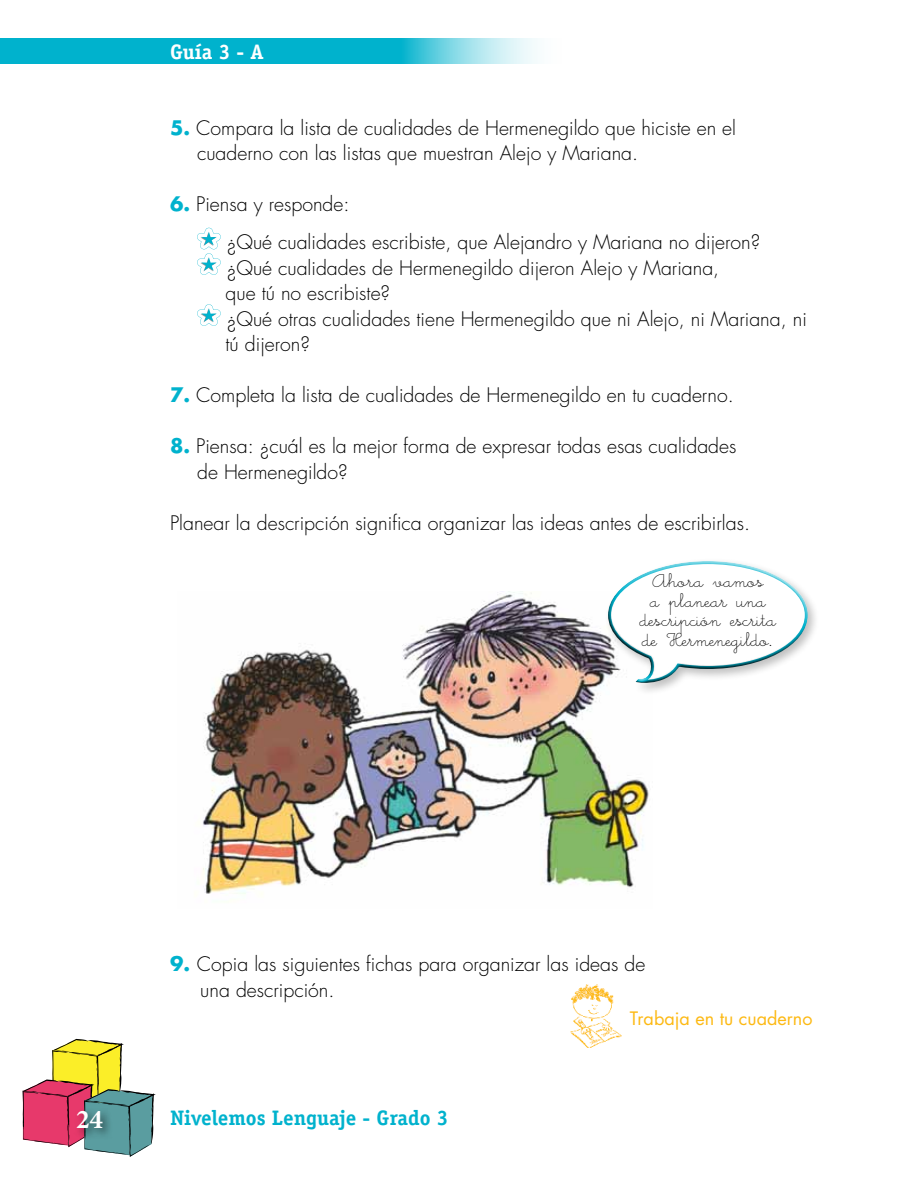
<style>
.page{position:relative;width:918px;height:1188px;background:#fff}
.page>*{position:absolute;margin:0;border:0;box-sizing:border-box;transform-origin:0 0}
.t1{font:700 27px "Minion Pro";color:#fff}
.t2{font:700 21px "Officina Serif Std";color:#00b2cd}
.t3{font:700 21px "Officina Serif Std";color:#fff}
.t4{font:300 19.5px/25.5px "Futura";color:#000}
.t5{font:19.5px/19.5px "Little Days";color:#000;text-align:center}
.t6{font:18px "Futura";color:#fdb913}
.s1{font-weight:700;color:#00b2cd}
</style>
<div class="page">
<svg style="left:0;top:38px;width:537px;height:26px;background:#25bdd4"></svg>
<svg style="left:197px;top:228px;width:24px;height:47px"></svg>
<svg style="left:197px;top:304px;width:24px;height:22px"></svg>
<img style="left:570px;top:984px;width:51px;height:64px">
<img style="left:203px;top:592px;width:446px;height:302px">
<div style="left:605px;top:557px;width:215px;height:138px;background:#000;opacity:.25"></div>
<div style="left:609px;top:558px;width:201px;height:122px;background:#fff"></div>
<div style="left:607px;top:591px;width:201px;height:93px;background:#000;opacity:.75"></div>
<svg style="left:23px;top:1039px;width:133px;height:118px"></svg>
<div style="left:74px;top:1107px;width:40px;height:33px;background:#000;opacity:.55"></div>
<p class="t3" style="left:170px;top:38px;width:95px">Guía 3 - A</p>
<p class="t4" style="left:197px;top:115px;width:541px;text-indent:-27px"><span class="s1">5.</span> Compara la lista de cualidades de Hermenegildo que hiciste en el cuaderno con las listas que muestran Alejo y Mariana.</p>
<p class="t4" style="left:227px;top:185px;width:535px;line-height:38.2px;text-indent:-57px"><span class="s1">6.</span> Piensa y responde:<br>¿Qué cualidades escribiste, que Alejandro y Mariana no dijeron?</p>
<p class="t4" style="left:226px;top:256px;width:583px">¿Qué cualidades de Hermenegildo dijeron Alejo y Mariana,<br>que tú no escribiste?<br>¿Qué otras cualidades tiene Hermenegildo que ni Alejo, ni Mariana, ni tú dijeron?</p>
<p class="t4" style="left:170px;top:383px;width:565px"><span class="s1">7.</span> Completa la lista de cualidades de Hermenegildo en tu cuaderno.</p>
<p class="t4" style="left:197px;top:434px;width:541px;text-indent:-27px"><span class="s1">8.</span> Piensa: ¿cuál es la mejor forma de expresar todas esas cualidades de Hermenegildo?</p>
<p class="t4" style="left:170px;top:511px;width:581px">Planear la descripción significa organizar las ideas antes de escribirlas.</p>
<p class="t5" style="left:640px;top:574px;width:138px">Ahora vamos<br>a planear una descripción escrita de Hermenegildo.</p>
<p class="t4" style="left:200px;top:952px;width:447px;text-indent:-30px"><span class="s1">9.</span> Copia las siguientes fichas para organizar las ideas de una descripción.</p>
<p class="t6" style="left:630px;top:1007px;width:184px">Trabaja en tu cuaderno</p>
<h1 class="t1" style="left:76px;top:1100px;width:29px">24</h1>
<p class="t2" style="left:170px;top:1105px;width:280px">Nivelemos Lenguaje - Grado 3</p>
</div>
